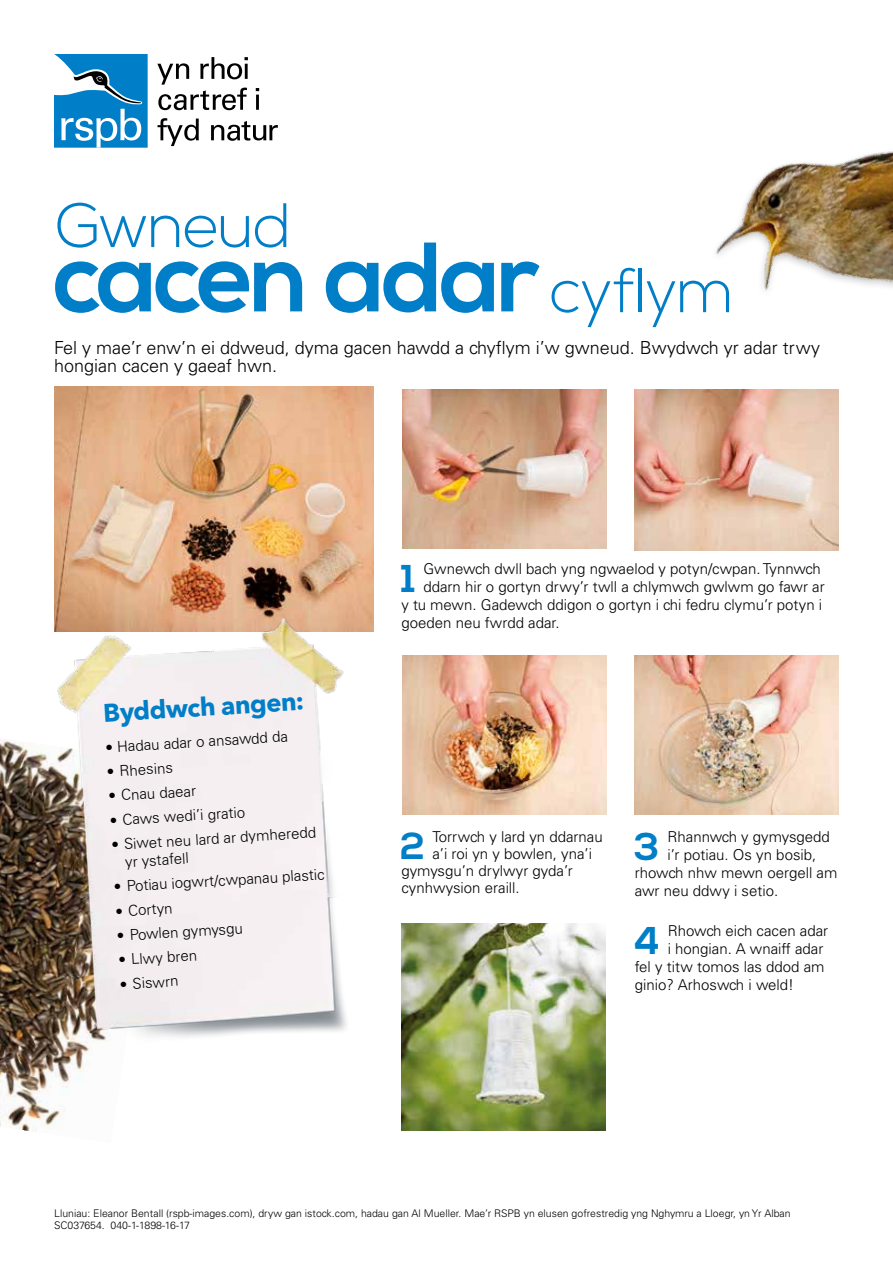
<style>
.page{position:relative;width:893px;height:1263px;background:#fff}
.page>*{position:absolute;margin:0;border:0;box-sizing:border-box;transform-origin:0 0}
.t1{font:700 98.4px "Nexa";letter-spacing:-.03em;color:#007ec7}
.t2{font:300 62.55px "Nexa";letter-spacing:-.035em;color:#007ec7}
.t3{font:700 38.7px "Nexa";color:#007ec7}
.t4{font:700 37.65px "Nexa";color:#007ec7}
.t5{font:700 25.5px "Avenir Next";color:#007ec7}
.t6{font:300 18px/18px "Univers";color:#000}
.t7{font:300 15px/17.5px "Univers";color:#000}
.t8{font:300 10.5px/12px "Univers";color:#000}
.s1{font-weight:300;font-size:62.55px}
</style>
<div class="page">
<svg style="left:54px;top:54px;width:94px;height:94px"></svg>
<svg style="left:158px;top:118px;width:120px;height:28px"></svg>
<svg style="left:157px;top:57px;width:102px;height:53px"></svg>
<img style="left:0;top:739px;width:35px;height:392px">
<img style="left:54px;top:387px;width:319px;height:215px">
<img style="left:402px;top:390px;width:204px;height:159px">
<img style="left:402px;top:655px;width:204px;height:159px">
<img style="left:635px;top:655px;width:204px;height:159px">
<img style="left:401px;top:924px;width:205px;height:207px">
<img style="left:635px;top:390px;width:204px;height:161px">
<img style="left:35px;top:602px;width:339px;height:530px">
<img style="left:660px;top:151px;width:233px;height:252px">
<h2 class="t2" style="left:54px;top:189px;width:239px">Gwneud</h2>
<h1 class="t1" style="left:54px;top:221px;width:681px">cacen adar <span class="s1">cyflym</span></h1>
<p class="t6" style="left:54px;top:338px;width:767px">Fel y mae’r enw’n ei ddweud, dyma gacen hawdd a chyflym i’w gwneud. Bwydwch yr adar trwy hongian cacen y gaeaf hwn.</p>
<h3 class="t5" style="left:103px;top:695px;width:203px;rotate:-3deg">Byddwch angen:</h3>
<p class="t7" style="left:105px;top:739px;width:184px;rotate:-4deg">• Hadau adar o ansawdd da</p>
<p class="t7" style="left:106px;top:763px;width:68px;rotate:-4deg">• Rhesins</p>
<p class="t7" style="left:108px;top:787px;width:89px;rotate:-4deg">• Cnau daear</p>
<p class="t7" style="left:109px;top:812px;width:137px;rotate:-4deg">• Caws wedi’i gratio</p>
<p class="t7" style="left:123px;top:836px;width:194px;text-indent:-13px;rotate:-4deg">• Siwet neu lard ar dymheredd yr ystafell</p>
<p class="t7" style="left:113px;top:879px;width:213px;rotate:-4deg">• Potiau iogwrt/cwpanau plastic</p>
<p class="t7" style="left:115px;top:903px;width:59px;rotate:-4deg">• Cortyn</p>
<p class="t7" style="left:116px;top:927px;width:128px;rotate:-4deg">• Powlen gymysgu</p>
<p class="t7" style="left:118px;top:951px;width:80px;rotate:-4deg">• Llwy bren</p>
<p class="t7" style="left:119px;top:976px;width:60px;rotate:-4deg">• Siswrn</p>
<h3 class="t3" style="left:401px;top:556px;width:16px">1</h3>
<p class="t7" style="left:423px;top:560px;width:399px">Gwnewch dwll bach yng ngwaelod y potyn/cwpan. Tynnwch</p>
<p class="t7" style="left:423px;top:578px;width:403px">ddarn hir o gortyn drwy’r twll a chlymwch gwlwm go fawr ar</p>
<p class="t7" style="left:401px;top:596px;width:422px">y tu mewn. Gadewch ddigon o gortyn i chi fedru clymu’r potyn i</p>
<p class="t7" style="left:401px;top:614px;width:160px">goeden neu fwrdd adar.</p>
<h3 class="t4" style="left:400px;top:824px;width:26px">2</h3>
<p class="t7" style="left:432px;top:827px;width:172px">Torrwch y lard yn ddarnau</p>
<p class="t7" style="left:432px;top:845px;width:161px">a’i roi yn y bowlen, yna’i</p>
<p class="t7" style="left:401px;top:862px;width:173px">gymysgu’n drylwyr gyda’r</p>
<p class="t7" style="left:401px;top:879px;width:120px">cynhwysion eraill.</p>
<h3 class="t3" style="left:634px;top:824px;width:27px">3</h3>
<p class="t7" style="left:667px;top:827px;width:164px">Rhannwch y gymysgedd</p>
<p class="t7" style="left:667px;top:845px;width:150px">i’r potiau. Os yn bosib,</p>
<p class="t7" style="left:635px;top:863px;width:204px">rhowch nhw mewn oergell am</p>
<p class="t7" style="left:635px;top:881px;width:145px">awr neu ddwy i setio.</p>
<h3 class="t3" style="left:634px;top:918px;width:28px">4</h3>
<p class="t7" style="left:668px;top:921px;width:162px">Rhowch eich cacen adar</p>
<p class="t7" style="left:668px;top:939px;width:157px">i hongian. A wnaiff adar</p>
<p class="t7" style="left:635px;top:957px;width:191px">fel y titw tomos las ddod am</p>
<p class="t7" style="left:635px;top:975px;width:161px">ginio? Arhoswch i weld!</p>
<p class="t8" style="left:54px;top:1207px;width:738px">Lluniau: Eleanor Bentall (rspb-images.com), dryw gan istock.com, hadau gan Al Mueller. Mae’r RSPB yn elusen gofrestredig yng Nghymru a Lloegr, yn Yr Alban<br>SC037654. 040-1-1898-16-17</p>
</div>
